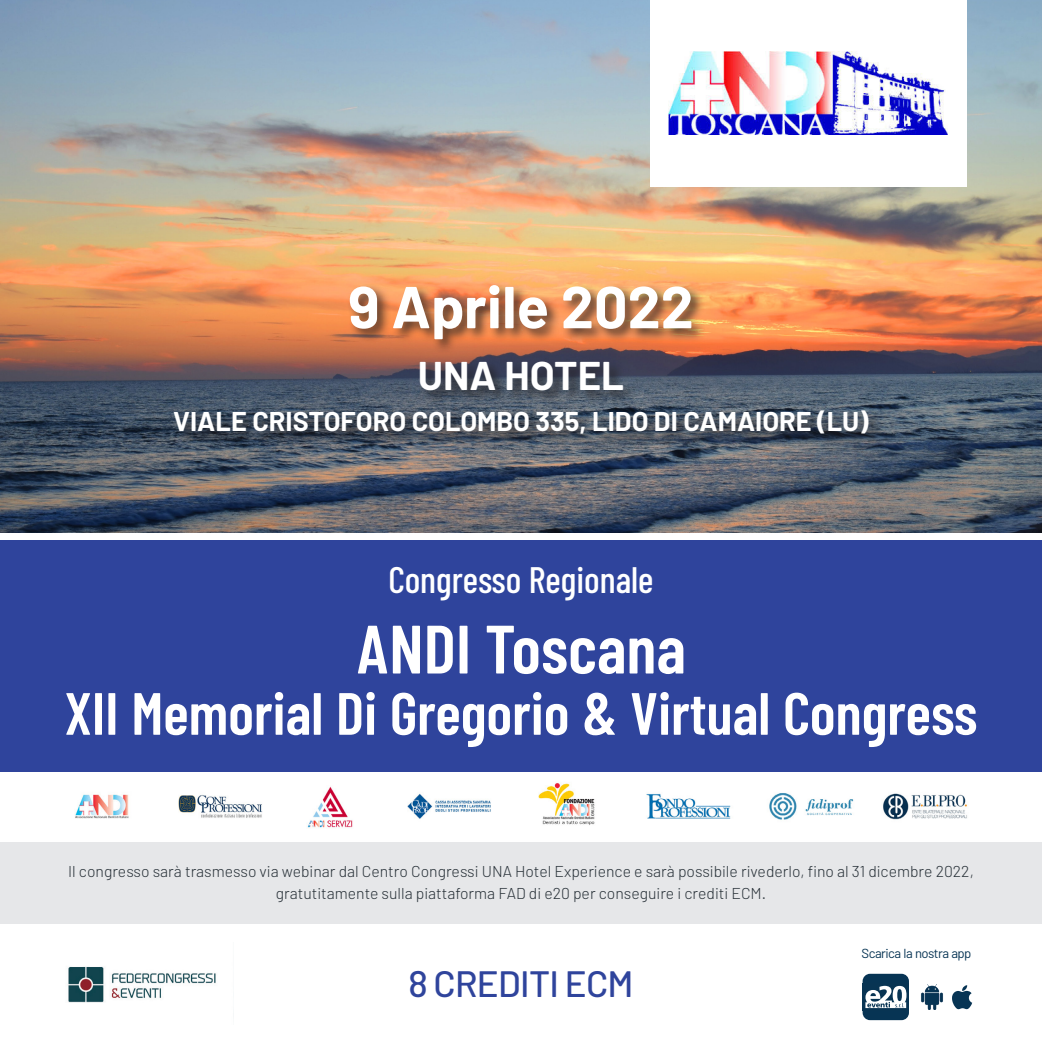
<style>
.page{position:relative;width:1042px;height:1042px;background:#fff}
.page>*{position:absolute;margin:0;border:0;box-sizing:border-box;transform-origin:0 0}
.t1{font:600 68.25px "Barlow Condensed";color:#fff}
.t2{font:600 59.5px "Barlow Condensed";color:#fff}
.t3{font:700 59.15px "Barlow";color:#fff}
.t4{font:700 40.25px "Barlow";color:#fff}
.t5{font:500 36.75px "Barlow Condensed";color:#fff}
.t6{font:500 36.75px "Barlow";letter-spacing:-.02em;color:#2f449c}
.t7{font:700 27.12px "Barlow";color:#fff}
.t8{font:300 15.75px/22.8px "Barlow";color:#273037;text-align:center}
.t9{font:13.12px "Barlow";letter-spacing:-.04em;color:#073454}
</style>
<div class="page">
<img style="left:0;top:0;width:1042px;height:533px">
<div style="left:0;top:536px;width:1042px;height:236px;background:#2f449c"></div>
<div style="left:0;top:841px;width:1042px;height:83px;background:#e6e7e9"></div>
<div style="left:650px;top:0;width:316px;height:186px;background:#fff"></div>
<img style="left:668px;top:52px;width:280px;height:82px">
<svg style="left:860px;top:972px;width:51px;height:50px"></svg>
<div style="left:862px;top:974px;width:47px;height:46px;background:#073454;border-radius:7px"></div>
<svg style="left:865px;top:985px;width:42px;height:24px"></svg>
<svg style="left:865px;top:986px;width:41px;height:22px"></svg>
<img style="left:921px;top:984px;width:22px;height:25px">
<svg style="left:952px;top:985px;width:20px;height:24px"></svg>
<img style="left:68px;top:966px;width:148px;height:37px">
<div style="left:347px;top:283px;width:359px;height:71px;background:#231f20;opacity:.75"></div>
<div style="left:172px;top:358px;width:712px;height:90px;background:#231f20;opacity:.75"></div>
<div style="left:0;top:533px;width:1042px;height:6px;background:#fff"></div>
<div style="left:0;top:772px;width:1042px;height:70px;background:#fff"></div>
<img style="left:75px;top:783px;width:892px;height:45px">
<p class="t3" style="left:348px;top:270px;width:347px">9 Aprile 2022</p>
<p class="t4" style="left:418px;top:350px;width:208px">UNA HOTEL</p>
<p class="t7" style="left:173px;top:405px;width:697px">VIALE CRISTOFORO COLOMBO 335, LIDO DI CAMAIORE (LU)</p>
<p class="t5" style="left:388px;top:557px;width:267px">Congresso Regionale</p>
<p class="t1" style="left:356px;top:606px;width:331px">ANDI Toscana</p>
<p class="t2" style="left:64px;top:676px;width:914px">XII Memorial Di Gregorio &amp; Virtual Congress</p>
<p class="t8" style="left:68px;top:859px;width:907px">Il congresso sarà trasmesso via webinar dal Centro Congressi UNA Hotel Experience e sarà possibile rivederlo, fino al 31 dicembre 2022, gratutitamente sulla piattaforma FAD di e20 per conseguire i crediti ECM.</p>
<p class="t6" style="left:408px;top:961px;width:227px">8 CREDITI ECM</p>
<p class="t9" style="left:861px;top:945px;width:111px">Scarica la nostra app</p>
</div>
